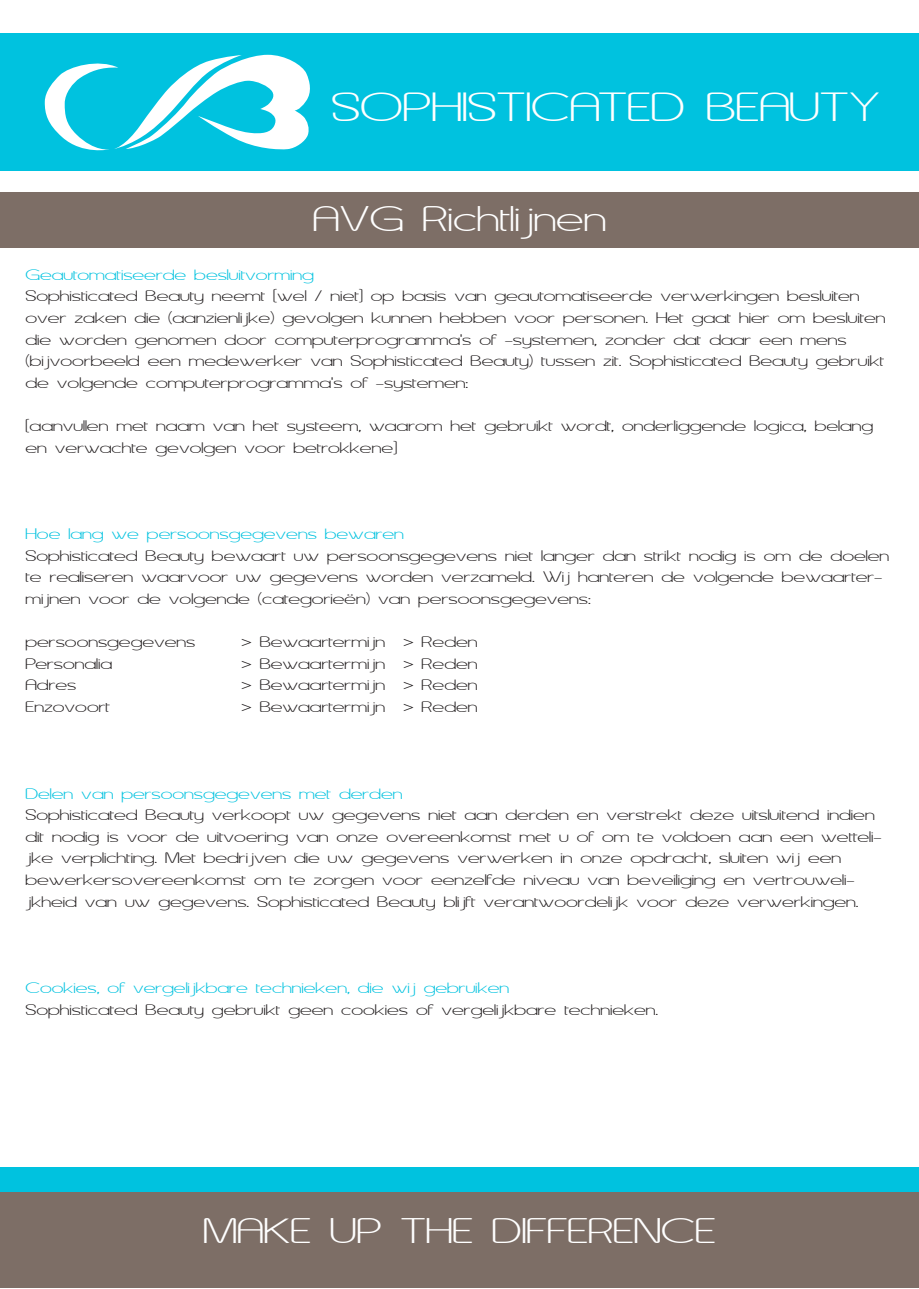
<style>
.page{position:relative;width:919px;height:1289px;background:#fff}
.page>*{position:absolute;margin:0;border:0;box-sizing:border-box;transform-origin:0 0}
.t1{font:48px "Asenine Wide";color:#fff}
.t2{font:42px "Asenine Wide";color:#fff}
.t3{font:18px/21.6px "Asenine Wide";color:#231f20}
.t4{font:18px "Asenine Wide";color:#00c2df}
</style>
<div class="page">
<div style="left:0;top:1167px;width:918px;height:109px;background:#00c2df"></div>
<div style="left:1px;top:33px;width:917px;height:138px;background:#00c2df"></div>
<div style="left:0;top:1192px;width:918px;height:95px;background:#7d6e66"></div>
<div style="left:0;top:192px;width:918px;height:56px;background:#7d6e66"></div>
<svg style="left:45px;top:55px;width:265px;height:96px"></svg>
<h1 class="t1" style="left:331px;top:83px;width:550px">SOPHISTICATED BEAUTY</h1>
<h2 class="t2" style="left:313px;top:197px;width:295px">AVG Richtlijnen</h2>
<p class="t4" style="left:26px;top:265px;width:290px">Geautomatiseerde besluitvorming</p>
<p class="t3" style="left:26px;top:285px;width:861px">Sophisticated Beauty neemt [wel / niet] op basis van geautomatiseerde verwerkingen besluiten over zaken die (aanzienlijke) gevolgen kunnen hebben voor personen. Het gaat hier om besluiten die worden genomen door computerprogramma's of -systemen, zonder dat daar een mens (bijvoorbeeld een medewerker van Sophisticated Beauty) tussen zit. Sophisticated Beauty gebruikt de volgende computerprogramma's of -systemen:</p>
<p class="t3" style="left:26px;top:415px;width:849px">[aanvullen met naam van het systeem, waarom het gebruikt wordt, onderliggende logica, belang en verwachte gevolgen voor betrokkene]</p>
<p class="t4" style="left:26px;top:524px;width:380px">Hoe lang we persoonsgegevens bewaren</p>
<p class="t3" style="left:26px;top:544px;width:865px">Sophisticated Beauty bewaart uw persoonsgegevens niet langer dan strikt nodig is om de doelen te realiseren waarvoor uw gegevens worden verzameld. Wij hanteren de volgende bewaarter&shy;mijnen voor de volgende (categorieën) van persoonsgegevens:</p>
<p class="t3" style="left:26px;top:631px;width:171px">persoonsgegevens</p>
<p class="t3" style="left:241px;top:631px;width:237px">&gt; Bewaartermijn &gt; Reden</p>
<p class="t3" style="left:26px;top:652px;width:88px">Personalia</p>
<p class="t3" style="left:241px;top:652px;width:237px">&gt; Bewaartermijn &gt; Reden</p>
<p class="t3" style="left:26px;top:674px;width:52px">Adres</p>
<p class="t3" style="left:241px;top:674px;width:237px">&gt; Bewaartermijn &gt; Reden</p>
<p class="t3" style="left:26px;top:695px;width:86px">Enzovoort</p>
<p class="t3" style="left:241px;top:695px;width:237px">&gt; Bewaartermijn &gt; Reden</p>
<p class="t4" style="left:26px;top:784px;width:378px">Delen van persoonsgegevens met derden</p>
<p class="t3" style="left:26px;top:803px;width:857px">Sophisticated Beauty verkoopt uw gegevens niet aan derden en verstrekt deze uitsluitend indien dit nodig is voor de uitvoering van onze overeenkomst met u of om te voldoen aan een wetteli&shy;jke verplichting. Met bedrijven die uw gegevens verwerken in onze opdracht, sluiten wij een bewerkersovereenkomst om te zorgen voor eenzelfde niveau van beveiliging en vertrouweli&shy;jkheid van uw gegevens. Sophisticated Beauty blijft verantwoordelijk voor deze verwerkingen.</p>
<p class="t4" style="left:26px;top:978px;width:485px">Cookies, of vergelijkbare technieken, die wij gebruiken</p>
<p class="t3" style="left:26px;top:998px;width:634px">Sophisticated Beauty gebruikt geen cookies of vergelijkbare technieken.</p>
<h2 class="t2" style="left:203px;top:1209px;width:514px">MAKE UP THE DIFFERENCE</h2>
</div>
